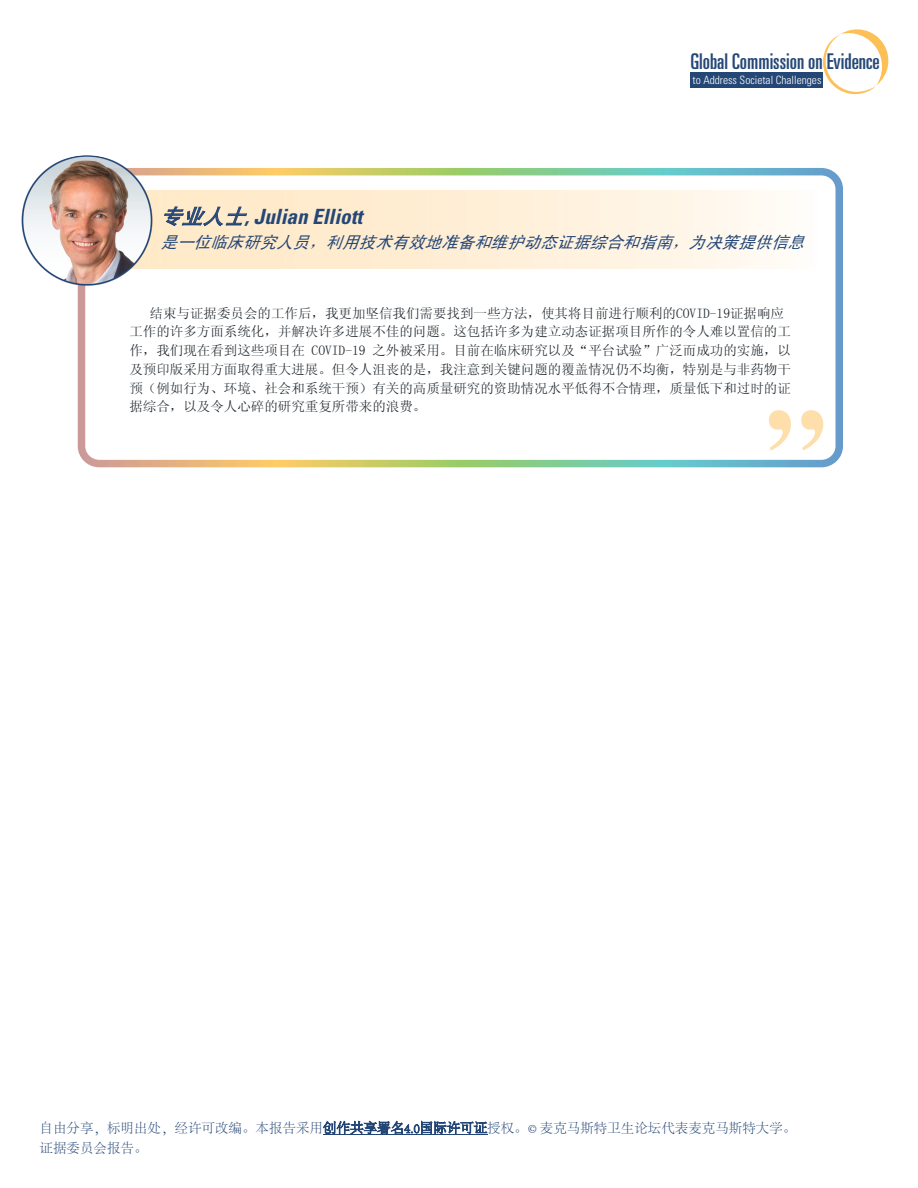
<style>
.page{position:relative;width:918px;height:1188px;background:#fff}
.page>*{position:absolute;margin:0;border:0;box-sizing:border-box;transform-origin:0 0}
.t1{font:700 120px "Times";color:#fedfab}
.t2{font:ultra-condensed 21.75px "Univers LT Std";color:#254776}
.t3{font:italic 700 condensed 21px "Univers";color:#254776}
.t4{font:italic 16.5px "Sim Hei";color:#254776}
.t5{font:13.5px/18.8px "Sim Sun";color:#1e252b}
.t6{font:300 13.5px/20.2px "Adobe Song Std";color:#244676}
.t7{font:300 condensed 11.4px "Univers LT Std";color:#fff}
.s1{font-family:"Sim Hei";font-weight:400;font-stretch:normal}
</style>
<div class="page">
<svg style="left:823px;top:29px;width:66px;height:65px"></svg>
<div style="left:690px;top:72px;width:133px;height:16px;background:#254776"></div>
<hr style="left:323px;top:1135px;width:164px;height:1px;background:#244676">
<div style="left:78px;top:168px;width:765px;height:299px;border:8px solid #fff;border-radius:18px"></div>
<img style="left:21px;top:155px;width:137px;height:134px">
<h2 class="t2" style="left:690px;top:49px;width:191px">Global Commission on Evidence</h2>
<p class="t7" style="left:693px;top:73px;width:130px">to Address Societal Challenges</p>
<h3 class="t3" style="left:161px;top:203px;width:203px"><span class="s1">专业人士</span>, Julian Elliott</h3>
<p class="t4" style="left:161px;top:234px;width:651px">是一位临床研究人员，利用技术有效地准备和维护动态证据综合和指南，为决策提供信息</p>
<p class="t5" style="left:129px;top:304px;width:663px;text-indent:20px">结束与证据委员会的工作后，我更加坚信我们需要找到一些方法，使其将目前进行顺利的COVID-19证据响应工作的许多方面系统化，并解决许多进展不佳的问题。这包括许多为建立动态证据项目所作的令人难以置信的工作，我们现在看到这些项目在 COVID-19 之外被采用。目前在临床研究以及“平台试验”广泛而成功的实施，以及预印版采用方面取得重大进展。但令人沮丧的是，我注意到关键问题的覆盖情况仍不均衡，特别是与非药物干预（例如行为、环境、社会和系统干预）有关的高质量研究的资助情况水平低得不合情理，质量低下和过时的证据综合，以及令人心碎的研究重复所带来的浪费。</p>
<h1 class="t1" style="left:827px;top:523px;width:62px;rotate:-180deg">“</h1>
<p class="t6" style="left:40px;top:1118px;width:758px">自由分享，标明出处，经许可改编。本报告采用创作共享署名4.0国际许可证授权。© 麦克马斯特卫生论坛代表麦克马斯特大学。证据委员会报告。</p>
</div>
